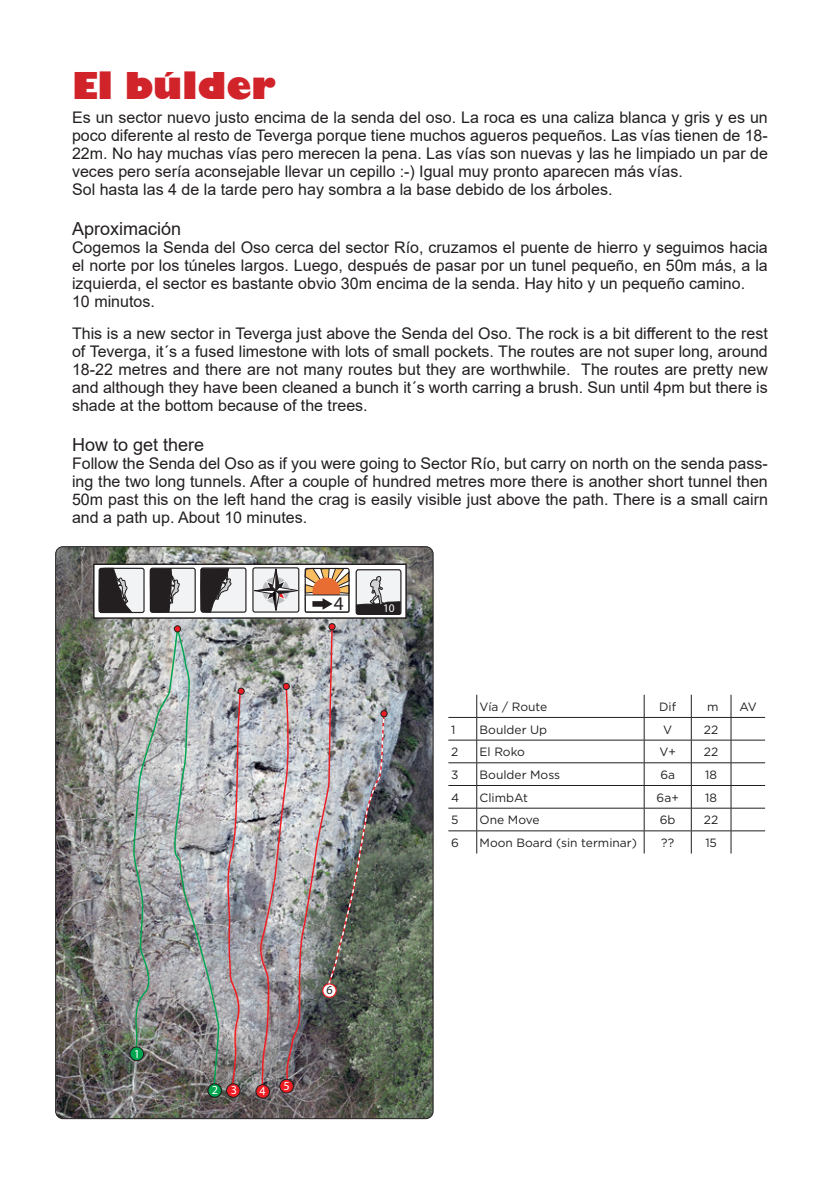
<style>
.page{position:relative;width:840px;height:1191px;background:#fff}
.page>*{position:absolute;margin:0;border:0;box-sizing:border-box;transform-origin:0 0}
.t1{font:800 36px "Gill Sans";color:#d1232a}
.t2{font:19.4px "Myriad Pro";color:#231f20}
.t3{font:18px "Arial";color:#231f20}
.t4{font:16px/18px "Arial";color:#231f20;text-align:justify}
.t5{font:12.4px "Myriad Pro";color:#fff}
.t6{font:12.2px "Myriad Pro";color:#fff}
.t7{font:12.2px "Myriad Pro";color:#231f20}
.t8{font:12px "Gotham";color:#231f20}
.t9{font:12px "Myriad Pro";color:#fff}
.t10{font:11.6px "Myriad Pro";color:#fff}
</style>
<div class="page">
<hr style="left:476px;top:717px;width:167px;height:1px;background:#231f20">
<hr style="left:643px;top:717px;width:48px;height:1px;background:#231f20">
<hr style="left:691px;top:717px;width:39px;height:1px;background:#231f20">
<hr style="left:730px;top:717px;width:34px;height:1px;background:#231f20">
<hr style="left:476px;top:740px;width:167px;height:1px;background:#231f20">
<hr style="left:643px;top:740px;width:48px;height:1px;background:#231f20">
<hr style="left:691px;top:740px;width:39px;height:1px;background:#231f20">
<hr style="left:730px;top:740px;width:34px;height:1px;background:#231f20">
<hr style="left:476px;top:762px;width:167px;height:1px;background:#231f20">
<hr style="left:643px;top:762px;width:48px;height:1px;background:#231f20">
<hr style="left:691px;top:762px;width:39px;height:1px;background:#231f20">
<hr style="left:730px;top:762px;width:34px;height:1px;background:#231f20">
<hr style="left:476px;top:785px;width:167px;height:1px;background:#231f20">
<hr style="left:643px;top:785px;width:48px;height:1px;background:#231f20">
<hr style="left:691px;top:785px;width:39px;height:1px;background:#231f20">
<hr style="left:730px;top:785px;width:34px;height:1px;background:#231f20">
<hr style="left:476px;top:808px;width:167px;height:1px;background:#231f20">
<hr style="left:643px;top:808px;width:48px;height:1px;background:#231f20">
<hr style="left:691px;top:808px;width:39px;height:1px;background:#231f20">
<hr style="left:730px;top:808px;width:34px;height:1px;background:#231f20">
<hr style="left:476px;top:830px;width:167px;height:1px;background:#231f20">
<svg style="left:448px;top:694px;width:29px;height:159px"></svg>
<hr style="left:643px;top:830px;width:48px;height:1px;background:#231f20">
<svg style="left:643px;top:694px;width:1px;height:159px"></svg>
<hr style="left:691px;top:830px;width:39px;height:1px;background:#231f20">
<svg style="left:690px;top:694px;width:1px;height:159px"></svg>
<hr style="left:730px;top:830px;width:34px;height:1px;background:#231f20">
<svg style="left:730px;top:694px;width:1px;height:159px"></svg>
<img style="left:57px;top:546px;width:376px;height:572px">
<div style="left:93px;top:563px;width:313px;height:56px;background:#fff;border:1px solid #231f20"></div>
<div style="left:150px;top:568px;width:45px;height:44px;background:#f2f3f4;border-radius:2px"></div>
<div style="left:150px;top:567px;width:46px;height:46px;border:1px solid #231f20;border-radius:2px"></div>
<svg style="left:150px;top:568px;width:29px;height:52px"></svg>
<div style="left:252px;top:567px;width:47px;height:45px;border:1px solid #231f20;border-radius:2px"></div>
<svg style="left:250px;top:564px;width:48px;height:49px"></svg>
<div style="left:304px;top:568px;width:45px;height:45px;border:1px solid #231f20;border-radius:2px"></div>
<svg style="left:305px;top:568px;width:44px;height:44px"></svg>
<div style="left:99px;top:568px;width:45px;height:44px;background:#f2f3f4;border-radius:2px"></div>
<div style="left:99px;top:568px;width:45px;height:45px;border:1px solid #231f20;border-radius:2px"></div>
<svg style="left:99px;top:568px;width:33px;height:45px"></svg>
<div style="left:201px;top:568px;width:45px;height:44px;background:#f2f3f4;border-radius:2px"></div>
<div style="left:200px;top:567px;width:46px;height:46px;border:1px solid #231f20;border-radius:2px"></div>
<svg style="left:200px;top:568px;width:31px;height:45px"></svg>
<img style="left:133px;top:629px;width:87px;height:465px">
<div style="left:256px;top:1084px;width:13px;height:14px;background:#ee1d23;border-radius:50%"></div>
<div style="left:255px;top:1084px;width:15px;height:14px;border:1px solid #231f20;border-radius:50%"></div>
<img style="left:286px;top:625px;width:99px;height:461px">
<img style="left:325px;top:712px;width:60px;height:278px">
<div style="left:322px;top:984px;width:14px;height:13px;background:#fff;border-radius:50%"></div>
<div style="left:322px;top:983px;width:14px;height:14px;border:1px solid #ee1d23;border-radius:50%"></div>
<div style="left:130px;top:1047px;width:13px;height:13px;background:#00a54f;border-radius:50%"></div>
<div style="left:129px;top:1046px;width:15px;height:15px;border:1px solid #231f20;border-radius:50%"></div>
<div style="left:226px;top:1083px;width:14px;height:14px;border:1px solid #231f20;border-radius:50%"></div>
<div style="left:279px;top:1079px;width:15px;height:14px;border:1px solid #231f20;border-radius:50%"></div>
<div style="left:380px;top:710px;width:7px;height:7px;background:#ee1d23;border-radius:50%"></div>
<div style="left:380px;top:710px;width:7px;height:7px;border:1px solid #231f20;border-radius:50%"></div>
<div style="left:329px;top:623px;width:6px;height:7px;background:#ee1d23;border-radius:50%"></div>
<div style="left:328px;top:623px;width:7px;height:7px;border:1px solid #231f20;border-radius:50%"></div>
<img style="left:225px;top:683px;width:66px;height:411px">
<div style="left:282px;top:683px;width:7px;height:7px;border:1px solid #231f20;border-radius:50%"></div>
<svg style="left:174px;top:626px;width:6px;height:6px"></svg>
<div style="left:174px;top:625px;width:7px;height:7px;border:1px solid #231f20;border-radius:50%"></div>
<div style="left:208px;top:1083px;width:13px;height:14px;background:#00a54f;border-radius:50%"></div>
<div style="left:207px;top:1083px;width:15px;height:15px;border:1px solid #231f20;border-radius:50%"></div>
<div style="left:356px;top:570px;width:44px;height:44px;background:#f2f3f4;border-radius:2px"></div>
<div style="left:355px;top:569px;width:46px;height:46px;border:1px solid #231f20;border-radius:2px"></div>
<svg style="left:356px;top:576px;width:45px;height:38px"></svg>
<p class="t1" style="left:72px;top:63px;width:205px">El búlder</p>
<p class="t4" style="left:72px;top:109px;width:697px">Es un sector nuevo justo encima de la senda del oso. La roca es una caliza blanca y gris y es un poco diferente al resto de Teverga porque tiene muchos agueros pequeños. Las vías tienen de 18- 22m. No hay muchas vías pero merecen la pena. Las vías son nuevas y las he limpiado un par de veces pero sería aconsejable llevar un cepillo :-) Igual muy pronto aparecen más vías.</p>
<p class="t4" style="left:72px;top:181px;width:541px">Sol hasta las 4 de la tarde pero hay sombra a la base debido de los árboles.</p>
<p class="t3" style="left:72px;top:217px;width:111px">Aproximación</p>
<p class="t4" style="left:72px;top:239px;width:697px">Cogemos la Senda del Oso cerca del sector Río, cruzamos el puente de hierro y seguimos hacia el norte por los túneles largos. Luego, después de pasar por un tunel pequeño, en 50m más, a la izquierda, el sector es bastante obvio 30m encima de la senda. Hay hito y un pequeño camino.</p>
<p class="t4" style="left:72px;top:293px;width:84px">10 minutos.</p>
<p class="t4" style="left:72px;top:324px;width:697px">This is a new sector in Teverga just above the Senda del Oso. The rock is a bit different to the rest of Teverga, it´s a fused limestone with lots of small pockets. The routes are not super long, around 18-22 metres and there are not many routes but they are worthwhile. The routes are pretty new and although they have been cleaned a bunch it´s worth carring a brush. Sun until 4pm but there is shade at the bottom because of the trees.</p>
<p class="t3" style="left:72px;top:432px;width:134px">How to get there</p>
<p class="t4" style="left:72px;top:454px;width:697px">Follow the Senda del Oso as if you were going to Sector Río, but carry on north on the senda pass&shy;ing the two long tunnels. After a couple of hundred metres more there is another short tunnel then 50m past this on the left hand the crag is easily visible just above the path. There is a small cairn and a path up. About 10 minutes.</p>
<p class="t6" style="left:134px;top:1046px;width:8px">1</p>
<p class="t2" style="left:333px;top:591px;width:11px">4</p>
<p class="t10" style="left:383px;top:601px;width:13px">10</p>
<p class="t5" style="left:212px;top:1082px;width:8px">2</p>
<p class="t6" style="left:230px;top:1082px;width:8px">3</p>
<p class="t5" style="left:283px;top:1078px;width:8px">5</p>
<p class="t9" style="left:259px;top:1083px;width:8px">4</p>
<p class="t7" style="left:326px;top:982px;width:8px">6</p>
<p class="t8" style="left:479px;top:699px;width:69px">Vía / Route</p>
<p class="t8" style="left:659px;top:699px;width:18px">Dif</p>
<p class="t8" style="left:706px;top:699px;width:13px">m</p>
<p class="t8" style="left:739px;top:699px;width:19px">AV</p>
<p class="t8" style="left:451px;top:721px;width:6px">1</p>
<p class="t8" style="left:479px;top:721px;width:69px">Boulder Up</p>
<p class="t8" style="left:662px;top:721px;width:10px">V</p>
<p class="t8" style="left:703px;top:721px;width:16px">22</p>
<p class="t8" style="left:451px;top:744px;width:9px">2</p>
<p class="t8" style="left:479px;top:744px;width:47px">El Roko</p>
<p class="t8" style="left:659px;top:744px;width:18px">V+</p>
<p class="t8" style="left:703px;top:744px;width:16px">22</p>
<p class="t8" style="left:451px;top:767px;width:9px">3</p>
<p class="t8" style="left:479px;top:767px;width:82px">Boulder Moss</p>
<p class="t8" style="left:660px;top:767px;width:16px">6a</p>
<p class="t8" style="left:704px;top:767px;width:13px">18</p>
<p class="t8" style="left:451px;top:789px;width:10px">4</p>
<p class="t8" style="left:479px;top:789px;width:50px">ClimbAt</p>
<p class="t8" style="left:656px;top:789px;width:24px">6a+</p>
<p class="t8" style="left:704px;top:789px;width:13px">18</p>
<p class="t8" style="left:451px;top:812px;width:9px">5</p>
<p class="t8" style="left:479px;top:812px;width:61px">One Move</p>
<p class="t8" style="left:659px;top:812px;width:17px">6b</p>
<p class="t8" style="left:703px;top:812px;width:16px">22</p>
<p class="t8" style="left:451px;top:835px;width:9px">6</p>
<p class="t8" style="left:479px;top:835px;width:159px">Moon Board (sin terminar)</p>
<p class="t8" style="left:661px;top:835px;width:14px">??</p>
<p class="t8" style="left:705px;top:835px;width:13px">15</p>
</div>
